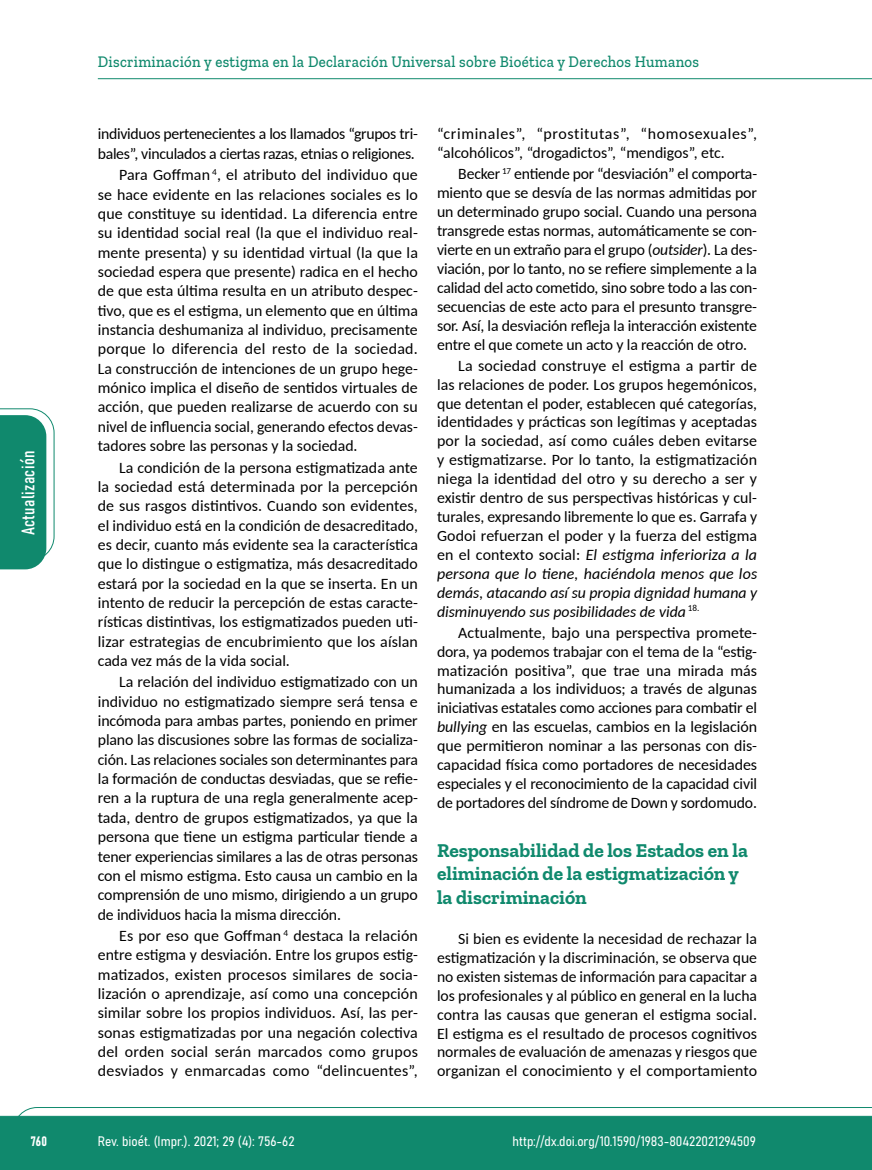
<style>
.page{position:relative;width:872px;height:1170px;background:#fff}
.page>*{position:absolute;margin:0;border:0;box-sizing:border-box;transform-origin:0 0}
.t1{font:700 19.5px/23.4px "Zilla Slab";color:#10896d}
.t2{font:18px "Bahnschrift";letter-spacing:.02em;color:#fff}
.t3{font:500 16.5px "Zilla Slab";letter-spacing:.02em;color:#10896d;scale:.9 1}
.t4{font:15.75px/19.4px "Carlito";letter-spacing:-.005em;color:#000;text-align:justify}
.t5{font:15.75px/18.9px "Carlito";letter-spacing:.02em;color:#000}
.t6{font:13.5px "Bahnschrift";color:#fff}
.s1{font-style:italic}
</style>
<div class="page">
<svg style="left:12px;top:1107px;width:860px;height:62px;background:#2e987f"></svg>
<hr style="left:98px;top:78px;width:774px;height:1px;background:#10896d">
<svg style="left:0;top:408px;width:55px;height:161px"></svg>
<p class="t2" style="left:15px;top:535px;width:86px;rotate:-90deg">Actualización</p>
<p class="t3" style="left:98px;top:53px;width:669px">Discriminación y estigma en la Declaración Universal sobre Bioética y Derechos Humanos</p>
<p class="t4" style="left:98px;top:124px;width:321px">individuos pertenecientes a los llamados “grupos tri&shy;bales”, vinculados a ciertas razas, etnias o religiones.</p>
<p class="t4" style="left:98px;top:165px;width:322px;text-indent:21px">Para Goffman <sup>4</sup>, el atributo del individuo que se hace evidente en las relaciones sociales es lo que constituye su identidad. La diferencia entre su identidad social real (la que el individuo real&shy;mente presenta) y su identidad virtual (la que la sociedad espera que presente) radica en el hecho de que esta última resulta en un atributo despec&shy;tivo, que es el estigma, un elemento que en última instancia deshumaniza al individuo, precisamente porque lo diferencia del resto de la sociedad.<br>La construcción de intenciones de un grupo hege&shy;mónico implica el diseño de sentidos virtuales de acción, que pueden realizarse de acuerdo con su nivel de influencia social, generando efectos devas&shy;tadores sobre las personas y la sociedad.</p>
<p class="t4" style="left:98px;top:457px;width:321px;text-indent:21px">La condición de la persona estigmatizada ante la sociedad está determinada por la percepción de sus rasgos distintivos. Cuando son evidentes, el individuo está en la condición de desacreditado, es decir, cuanto más evidente sea la característica que lo distingue o estigmatiza, más desacreditado estará por la sociedad en la que se inserta. En un intento de reducir la percepción de estas caracte&shy;rísticas distintivas, los estigmatizados pueden uti&shy;lizar estrategias de encubrimiento que los aíslan cada vez más de la vida social.</p>
<p class="t4" style="left:98px;top:671px;width:321px;text-indent:21px">La relación del individuo estigmatizado con un individuo no estigmatizado siempre será tensa e incómoda para ambas partes, poniendo en primer plano las discusiones sobre las formas de socializa&shy;ción. Las relaciones sociales son determinantes para la formación de conductas desviadas, que se refie&shy;ren a la ruptura de una regla generalmente acep&shy;tada, dentro de grupos estigmatizados, ya que la persona que tiene un estigma particular tiende a tener experiencias similares a las de otras personas con el mismo estigma. Esto causa un cambio en la comprensión de uno mismo, dirigiendo a un grupo de individuos hacia la misma dirección.</p>
<p class="t4" style="left:98px;top:925px;width:321px;text-indent:21px">Es por eso que Goffman <sup>4</sup> destaca la relación entre estigma y desviación. Entre los grupos estig&shy;matizados, existen procesos similares de socia&shy;lización o aprendizaje, así como una concepción similar sobre los propios individuos. Así, las per&shy;sonas estigmatizadas por una negación colectiva del orden social serán marcados como grupos desviados y enmarcadas como “delincuentes”,</p>
<p class="t5" style="left:437px;top:124px;width:321px">“criminales”, “prostitutas”, “homosexuales”, “alcohólicos”, “drogadictos”, “mendigos”, etc.</p>
<p class="t4" style="left:437px;top:164px;width:321px;line-height:18.9px;text-indent:21px">Becker <sup>17</sup> entiende por “desviación” el comporta&shy;miento que se desvía de las normas admitidas por un determinado grupo social. Cuando una persona transgrede estas normas, automáticamente se con&shy;vierte en un extraño para el grupo (<span class="s1">outsider</span>). La des&shy;viación, por lo tanto, no se refiere simplemente a la calidad del acto cometido, sino sobre todo a las con&shy;secuencias de este acto para el presunto transgre&shy;sor. Así, la desviación refleja la interacción existente entre el que comete un acto y la reacción de otro.</p>
<p class="t4" style="left:437px;top:355px;width:322px;line-height:18.9px;text-indent:21px">La sociedad construye el estigma a partir de las relaciones de poder. Los grupos hegemónicos, que detentan el poder, establecen qué categorías, identidades y prácticas son legítimas y aceptadas por la sociedad, así como cuáles deben evitarse y estigmatizarse. Por lo tanto, la estigmatización niega la identidad del otro y su derecho a ser y existir dentro de sus perspectivas históricas y cul&shy;turales, expresando libremente lo que es. Garrafa y Godoi refuerzan el poder y la fuerza del estigma en el contexto social: <span class="s1">El estigma inferioriza a la persona que lo tiene, haciéndola menos que los demás, atacando así su propia dignidad humana y disminuyendo sus posibilidades de vida</span> <sup>18.</sup></p>
<p class="t4" style="left:437px;top:622px;width:321px;line-height:18.9px;text-indent:21px">Actualmente, bajo una perspectiva promete&shy;dora, ya podemos trabajar con el tema de la “estig&shy;matización positiva”, que trae una mirada más humanizada a los individuos; a través de algunas iniciativas estatales como acciones para combatir el <span class="s1">bullying</span> en las escuelas, cambios en la legislación que permitieron nominar a las personas con dis&shy;capacidad física como portadores de necesidades especiales y el reconocimiento de la capacidad civil de portadores del síndrome de Down y sordomudo.</p>
<p class="t1" style="left:437px;top:838px;width:312px">Responsabilidad de los Estados en la eliminación de la estigmatización y la discriminación</p>
<p class="t4" style="left:437px;top:928px;width:321px;line-height:18.9px;text-indent:21px">Si bien es evidente la necesidad de rechazar la estigmatización y la discriminación, se observa que no existen sistemas de información para capacitar a los profesionales y al público en general en la lucha contra las causas que generan el estigma social.<br>El estigma es el resultado de procesos cognitivos normales de evaluación de amenazas y riesgos que organizan el conocimiento y el comportamiento</p>
<p class="t6" style="left:31px;top:1130px;width:18px">760</p>
<p class="t6" style="left:98px;top:1131px;width:198px">Rev. bioét. (Impr.). 2021; 29 (4): 756-62</p>
<p class="t6" style="left:512px;top:1131px;width:245px">http://dx.doi.org/10.1590/1983-80422021294509</p>
</div>
